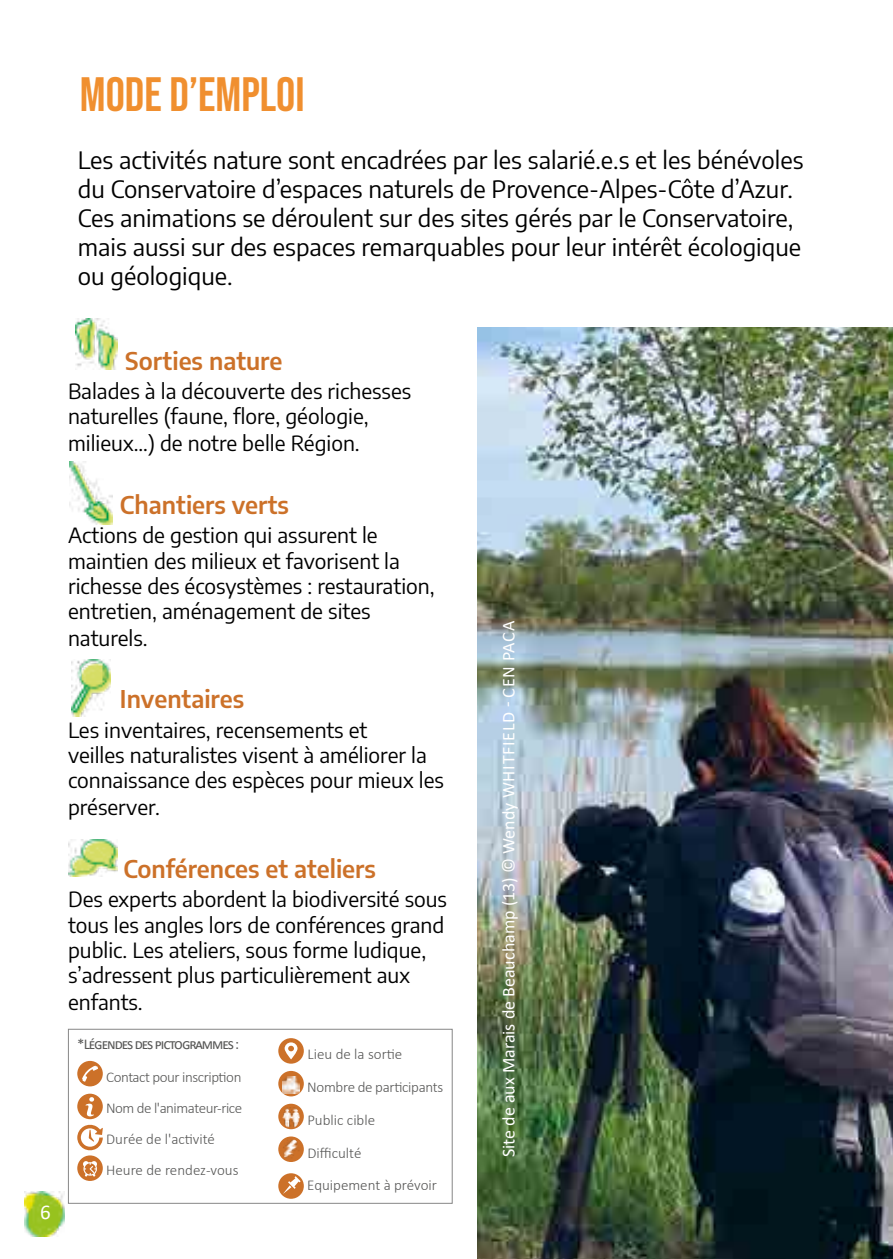
<style>
.page{position:relative;width:893px;height:1259px;background:#fff}
.page>*{position:absolute;margin:0;border:0;box-sizing:border-box;transform-origin:0 0}
.t1{font:48px "Bebas Neue";color:#f08f2f}
.t2{font:24px/28.8px "Encode Sans";color:#000}
.t3{font:600 24px "Encode Sans";color:#cc7129}
.t4{font:21px/25.8px "Encode Sans";color:#000}
.t5{font:21px "Calibri";color:#fff}
.t6{font:18px "Calibri";color:#fff}
.t7{font:300 15px/30.9px "Calibri";letter-spacing:-.03em;color:#575756}
.t8{font:300 15px/32.7px "Calibri";letter-spacing:-.01em;color:#575756}
.t9{font:15px "Calibri";letter-spacing:-.07em;color:#575756}
</style>
<div class="page">
<img style="left:24px;top:1191px;width:41px;height:45px">
<img style="left:477px;top:327px;width:416px;height:932px">
<img style="left:76px;top:319px;width:42px;height:51px">
<img style="left:70px;top:461px;width:42px;height:63px">
<img style="left:72px;top:659px;width:38px;height:58px">
<img style="left:68px;top:839px;width:49px;height:37px">
<div style="left:77px;top:1061px;width:26px;height:25px;background:#cc7129;border-radius:50%"></div>
<svg style="left:82px;top:1065px;width:16px;height:16px"></svg>
<div style="left:77px;top:1093px;width:26px;height:26px;background:#cc7129;border-radius:50%"></div>
<svg style="left:86px;top:1097px;width:8px;height:19px"></svg>
<svg style="left:77px;top:1124px;width:26px;height:27px"></svg>
<div style="left:77px;top:1155px;width:26px;height:26px;background:#cc7129;border-radius:50%"></div>
<svg style="left:83px;top:1161px;width:14px;height:15px"></svg>
<div style="left:278px;top:1038px;width:26px;height:25px;background:#cc7129;border-radius:50%"></div>
<svg style="left:285px;top:1042px;width:12px;height:17px"></svg>
<svg style="left:278px;top:1071px;width:26px;height:25px"></svg>
<img style="left:283px;top:1076px;width:17px;height:17px">
<svg style="left:278px;top:1103px;width:26px;height:26px"></svg>
<img style="left:283px;top:1107px;width:17px;height:20px">
<svg style="left:278px;top:1136px;width:26px;height:26px"></svg>
<img style="left:283px;top:1139px;width:17px;height:19px">
<div style="left:278px;top:1173px;width:26px;height:25px;background:#cc7129;border-radius:50%"></div>
<svg style="left:283px;top:1176px;width:18px;height:18px"></svg>
<div style="left:68px;top:1029px;width:385px;height:174px;border:1px solid #878787"></div>
<h1 class="t1" style="left:80px;top:67px;width:226px">MODE D’EMPLOI</h1>
<p class="t2" style="left:78px;top:145px;width:727px">Les activités nature sont encadrées par les salarié.e.s et les bénévoles du Conservatoire d’espaces naturels de Provence-Alpes-Côte d’Azur.<br>Ces animations se déroulent sur des sites gérés par le Conservatoire, mais aussi sur des espaces remarquables pour leur intérêt écologique ou géologique.</p>
<p class="t5" style="left:40px;top:1197px;width:12px">6</p>
<p class="t3" style="left:125px;top:343px;width:159px">Sorties nature</p>
<p class="t4" style="left:68px;top:377px;width:345px">Balades à la découverte des richesses naturelles (faune, flore, géologie, milieux…) de notre belle Région.</p>
<p class="t3" style="left:120px;top:487px;width:170px">Chantiers verts</p>
<p class="t4" style="left:68px;top:521px;width:368px">Actions de gestion qui assurent le maintien des milieux et favorisent la richesse des écosystèmes : restauration, entretien, aménagement de sites naturels.</p>
<p class="t3" style="left:120px;top:682px;width:126px">Inventaires</p>
<p class="t4" style="left:68px;top:716px;width:377px">Les inventaires, recensements et<br>veilles naturalistes visent à améliorer la connaissance des espèces pour mieux les préserver.</p>
<p class="t3" style="left:123px;top:851px;width:254px">Conférences et ateliers</p>
<p class="t4" style="left:68px;top:885px;width:380px">Des experts abordent la biodiversité sous tous les angles lors de conférences grand public. Les ateliers, sous forme ludique, s’adressent plus particulièrement aux enfants.</p>
<p class="t9" style="left:77px;top:1034px;width:163px">*Légendes des pictogrammes :</p>
<p class="t7" style="left:106px;top:1061px;width:138px">Contact pour inscription<br>Nom de l'animateur-rice<br>Durée de l'activité<br>Heure de rendez-vous</p>
<p class="t8" style="left:307px;top:1038px;width:138px">Lieu de la sortie<br>Nombre de participants<br>Public cible<br>Difficulté<br>Equipement à prévoir</p>
<p class="t6" style="left:496px;top:1157px;width:537px;rotate:-90deg">Site de aux Marais de Beauchamp (13) © Wendy WHITFIELD - CEN PACA</p>
</div>
